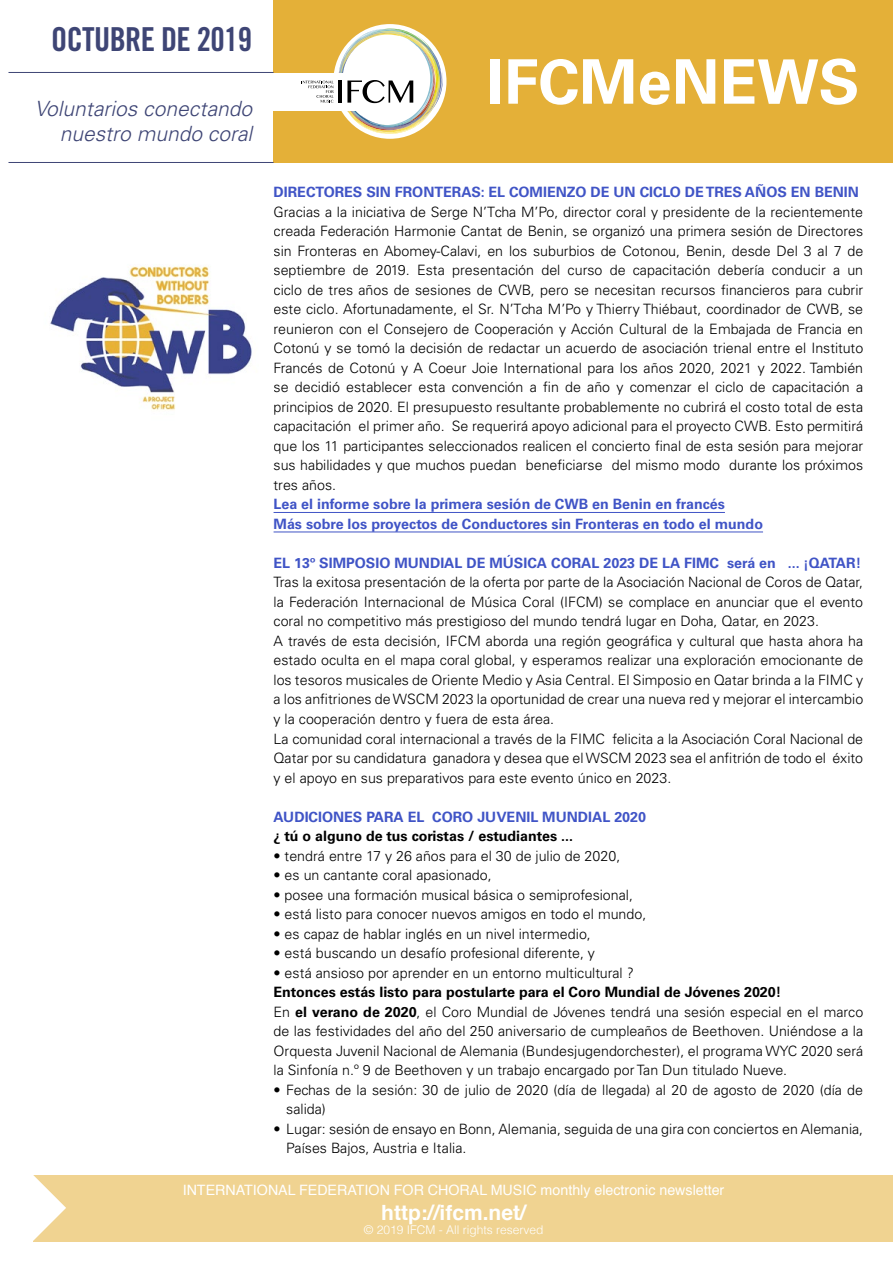
<style>
.page{position:relative;width:893px;height:1263px;background:#fff}
.page>*{position:absolute;margin:0;border:0;box-sizing:border-box;transform-origin:0 0}
.t1{font:700 61.5px "Univers LT Std";color:#fff}
.Month{font:33px "Trade Gothic LT Std Bd Cn 20";letter-spacing:-.02em;color:#3e4575}
.Volunteer{font:italic 300 21px/25.2px "Univers LT Std";color:#3e4575;text-align:right}
.t2{font:700 21px "Helvetica";color:#fff}
.Subtitle{font:300 14.25px/19.5px "Univers LT Std";color:#000;text-align:justify}
.Text{font:300 14.25px/19.5px "Univers LT Std";color:#000;text-align:justify}
.Subtitle-2{font:700 14.25px "Univers LT Std";color:#4054c6}
.Text-2{font:700 14.25px "Univers LT Std";color:#000}
.t3{font:14.25px "Helvetica";color:#fff}
.Text-3{font:700 14.25px "Univers LT Std";color:#4054c6}
.t4{font:300 12px "Helvetica";color:#fff}
.s1{font-weight:700}
</style>
<div class="page">
<div style="left:274px;top:0;width:619px;height:163px;background:#e4b038"></div>
<div style="left:33px;top:1176px;width:860px;height:66px;background:#f0d391"></div>
<svg style="left:33px;top:1175px;width:33px;height:66px"></svg>
<div style="left:333px;top:24px;width:113px;height:115px;background:#fff;border-radius:50%"></div>
<div style="left:270px;top:73px;width:117px;height:38px;background:#fff"></div>
<svg style="left:302px;top:29px;width:141px;height:105px"></svg>
<hr style="left:274px;top:512px;width:451px;height:1px;background:#4054c6">
<hr style="left:274px;top:532px;width:489px;height:1px;background:#4054c6">
<hr style="left:9px;top:72px;width:265px;height:1px;background:#3e4575">
<hr style="left:9px;top:162px;width:265px;height:1px;background:#3e4575">
<img style="left:50px;top:266px;width:202px;height:144px">
<p class="Month" style="left:51px;top:19px;width:203px">OCTUBRE DE 2019</p>
<p class="Volunteer" style="left:35px;top:96px;width:219px">Voluntarios conectando nuestro mundo coral</p>
<p class="t1" style="left:487px;top:46px;width:374px">IFCMeNEWS</p>
<p class="Subtitle-2" style="left:274px;top:184px;width:587px">DIRECTORES SIN FRONTERAS: EL COMIENZO DE UN CICLO DE TRES AÑOS EN BENIN</p>
<p class="Subtitle" style="left:274px;top:202px;width:591px">Gracias a la iniciativa de Serge N’Tcha M’Po, director coral y presidente de la recientemente creada Federación Harmonie Cantat de Benin, se organizó una primera sesión de Directores sin Fronteras en Abomey-Calavi, en los suburbios de Cotonou, Benin, desde Del 3 al 7 de septiembre de 2019. Esta presentación del curso de capacitación debería conducir a un ciclo de tres años de sesiones de CWB, pero se necesitan recursos financieros para cubrir este ciclo. Afortunadamente, el Sr. N’Tcha M’Po y Thierry Thiébaut, coordinador de CWB, se reunieron con el Consejero de Cooperación y Acción Cultural de la Embajada de Francia en Cotonú y se tomó la decisión de redactar un acuerdo de asociación trienal entre el Instituto Francés de Cotonú y A Coeur Joie International para los años 2020, 2021 y 2022. También se decidió establecer esta convención a fin de año y comenzar el ciclo de capacitación a principios de 2020. El presupuesto resultante probablemente no cubrirá el costo total de esta capacitación el primer año. Se requerirá apoyo adicional para el proyecto CWB. Esto permitirá que los 11 participantes seleccionados realicen el concierto final de esta sesión para mejorar sus habilidades y que muchos puedan beneficiarse del mismo modo durante los próximos tres años.</p>
<p class="Subtitle-2" style="left:274px;top:496px;width:453px">Lea el informe sobre la primera sesión de CWB en Benin en francés</p>
<p class="Subtitle-2" style="left:274px;top:516px;width:491px">Más sobre los proyectos de Conductores sin Fronteras en todo el mundo</p>
<p class="Subtitle-2" style="left:274px;top:555px;width:589px">EL 13º SIMPOSIO MUNDIAL DE MÚSICA CORAL 2023 DE LA FIMC será en ... ¡QATAR!</p>
<p class="Subtitle" style="left:274px;top:573px;width:591px">Tras la exitosa presentación de la oferta por parte de la Asociación Nacional de Coros de Qatar, la Federación Internacional de Música Coral (IFCM) se complace en anunciar que el evento coral no competitivo más prestigioso del mundo tendrá lugar en Doha, Qatar, en 2023.</p>
<p class="Subtitle" style="left:274px;top:631px;width:591px">A través de esta decisión, IFCM aborda una región geográfica y cultural que hasta ahora ha estado oculta en el mapa coral global, y esperamos realizar una exploración emocionante de los tesoros musicales de Oriente Medio y Asia Central. El Simposio en Qatar brinda a la FIMC y a los anfitriones de WSCM 2023 la oportunidad de crear una nueva red y mejorar el intercambio y la cooperación dentro y fuera de esta área.</p>
<p class="Subtitle" style="left:274px;top:729px;width:591px">La comunidad coral internacional a través de la FIMC felicita a la Asociación Coral Nacional de Qatar por su candidatura ganadora y desea que el WSCM 2023 sea el anfitrión de todo el éxito y el apoyo en sus preparativos para este evento único en 2023.</p>
<p class="Text-3" style="left:274px;top:808px;width:374px">AUDICIONES PARA EL CORO JUVENIL MUNDIAL 2020</p>
<p class="Text-2" style="left:274px;top:828px;width:301px">¿ tú o alguno de tus coristas / estudiantes ...</p>
<p class="Text" style="left:274px;top:846px;width:348px">• tendrá entre 17 y 26 años para el 30 de julio de 2020,</p>
<p class="Text" style="left:274px;top:865px;width:220px">• es un cantante coral apasionado,</p>
<p class="Text" style="left:274px;top:885px;width:361px">• posee una formación musical básica o semiprofesional,</p>
<p class="Text" style="left:274px;top:904px;width:374px">• está listo para conocer nuevos amigos en todo el mundo,</p>
<p class="Text" style="left:274px;top:924px;width:319px">• es capaz de hablar inglés en un nivel intermedio,</p>
<p class="Text" style="left:274px;top:943px;width:323px">• está buscando un desafío profesional diferente, y</p>
<p class="Text" style="left:274px;top:963px;width:362px">• está ansioso por aprender en un entorno multicultural ?</p>
<p class="Text-2" style="left:274px;top:984px;width:509px">Entonces estás listo para postularte para el Coro Mundial de Jóvenes 2020!</p>
<p class="Text" style="left:274px;top:1002px;width:591px">En <span class="s1">el verano de 2020</span>, el Coro Mundial de Jóvenes tendrá una sesión especial en el marco de las festividades del año del 250 aniversario de cumpleaños de Beethoven. Uniéndose a la Orquesta Juvenil Nacional de Alemania (Bundesjugendorchester), el programa WYC 2020 será la Sinfonía n.º 9 de Beethoven y un trabajo encargado por Tan Dun titulado Nueve.</p>
<p class="Subtitle" style="left:286px;top:1080px;width:578px;text-indent:-13px">• Fechas de la sesión: 30 de julio de 2020 (día de llegada) al 20 de agosto de 2020 (día de salida)</p>
<p class="Subtitle" style="left:286px;top:1119px;width:578px;text-indent:-13px">• Lugar: sesión de ensayo en Bonn, Alemania, seguida de una gira con conciertos en Alemania,<br>Países Bajos, Austria e Italia.</p>
<p class="t3" style="left:183px;top:1178px;width:543px">INTERNATIONAL FEDERATION FOR CHORAL MUSIC monthly electronic newsletter</p>
<p class="t2" style="left:381px;top:1195px;width:146px">http://ifcm.net/</p>
<p class="t4" style="left:364px;top:1220px;width:181px">© 2019 IFCM - All rights reserved</p>
</div>
